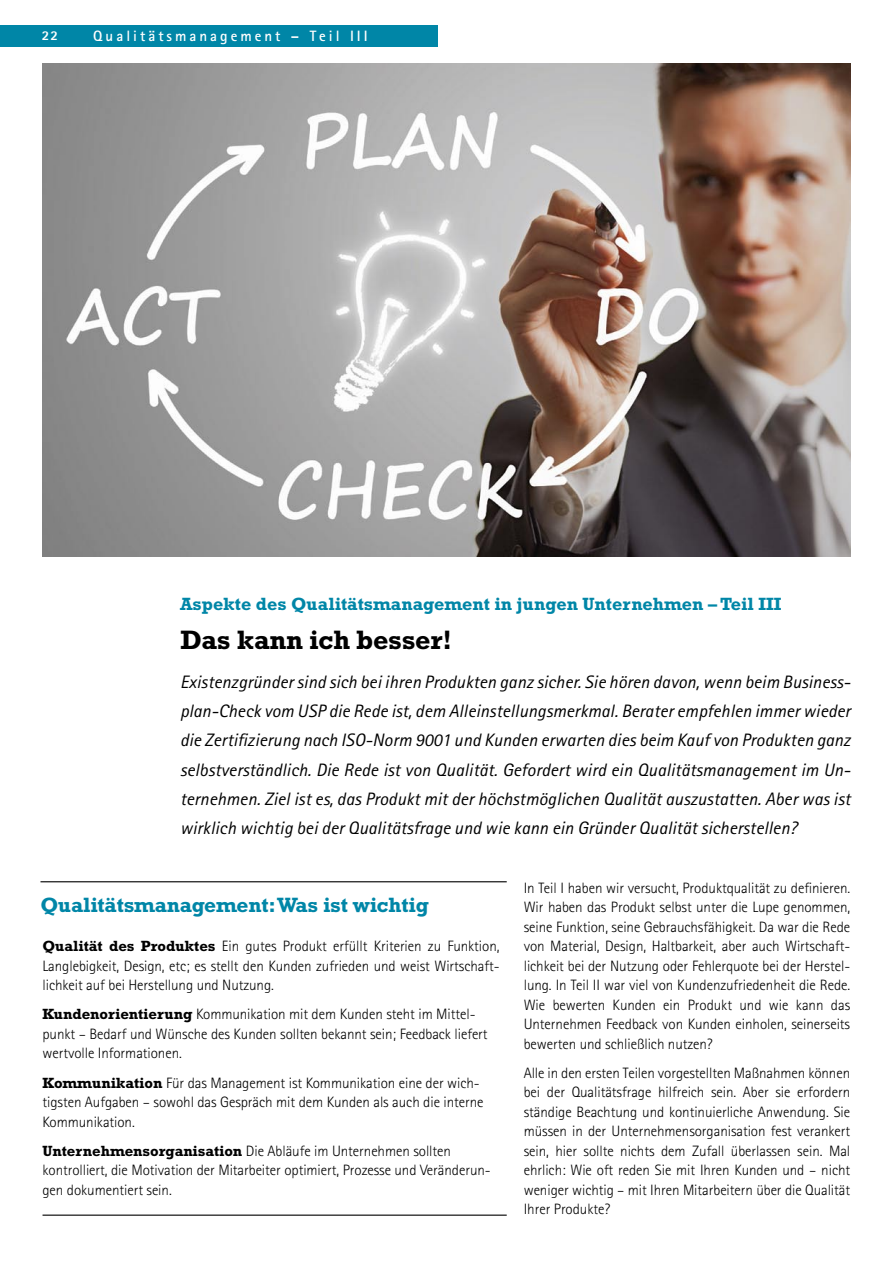
<style>
.page{position:relative;width:893px;height:1263px;background:#fff}
.page>*{position:absolute;margin:0;border:0;box-sizing:border-box;transform-origin:0 0}
.t1{font:700 27px "Rockwell";letter-spacing:-.01em;color:#000}
.t2{font:700 21px "Rockwell";letter-spacing:-.01em;color:#0086a7}
.t3{font:italic 18px/29.2px "Rotis Sans Serif";letter-spacing:.005em;color:#000;text-align:justify}
.t4{font:700 18px "Rockwell";color:#0086a7}
.t5{font:300 15px/19.5px "Rotis Sans Serif";letter-spacing:-.005em;color:#000;text-align:justify}
.t6{font:700 15px "Rotis Sans Serif";letter-spacing:.2em;color:#fff}
.t7{font:800 13.5px "Rotis Sans Serif";color:#fff}
.s1{font-family:"Rockwell";font-weight:700}
</style>
<div class="page">
<img style="left:43px;top:64px;width:807px;height:492px">
<div style="left:0;top:26px;width:438px;height:21px;background:#0086a7"></div>
<hr style="left:40px;top:881px;width:467px;height:1px;background:#000">
<hr style="left:43px;top:1214px;width:464px;height:2px;background:#000">
<p class="t7" style="left:42px;top:27px;width:18px">22</p>
<p class="t6" style="left:93px;top:27px;width:276px">Qualitätsmanagement – Teil III</p>
<p class="t4" style="left:180px;top:593px;width:603px">Aspekte des Qualitätsmanagement in jungen Unternehmen – Teil III</p>
<h1 class="t1" style="left:180px;top:624px;width:273px">Das kann ich besser!</h1>
<p class="t3" style="left:180px;top:667px;width:672px">Existenzgründer sind sich bei ihren Produkten ganz sicher. Sie hören davon, wenn beim Business&shy;plan-Check vom USP die Rede ist, dem Alleinstellungsmerkmal. Berater empfehlen immer wieder die Zertifizierung nach ISO-Norm 9001 und Kunden erwarten dies beim Kauf von Produkten ganz selbstverständlich. Die Rede ist von Qualität. Gefordert wird ein Qualitätsmanagement im Un&shy;ternehmen. Ziel ist es, das Produkt mit der höchstmöglichen Qualität auszustatten. Aber was ist wirklich wichtig bei der Qualitätsfrage und wie kann ein Gründer Qualität sicherstellen?</p>
<h2 class="t2" style="left:40px;top:893px;width:390px">Qualitätsmanagement: Was ist wichtig</h2>
<p class="t5" style="left:43px;top:936px;width:459px"><span class="s1">Qualität des Produktes</span> Ein gutes Produkt erfüllt Kriterien zu Funktion, Langlebigkeit, Design, etc; es stellt den Kunden zufrieden und weist Wirtschaft&shy;lichkeit auf bei Herstellung und Nutzung.</p>
<p class="t5" style="left:43px;top:1004px;width:447px;text-align:left"><span class="s1">Kundenorientierung</span> Kommunikation mit dem Kunden steht im Mittel&shy;punkt – Bedarf und Wünsche des Kunden sollten bekannt sein; Feedback liefert wertvolle Informationen.</p>
<p class="t5" style="left:43px;top:1073px;width:443px;text-align:left"><span class="s1">Kommunikation</span> Für das Management ist Kommunikation eine der wich&shy;tigsten Aufgaben – sowohl das Gespräch mit dem Kunden als auch die interne<br>Kommunikation.</p>
<p class="t5" style="left:43px;top:1141px;width:450px;text-align:left"><span class="s1">Unternehmensorganisation</span> Die Abläufe im Unternehmen sollten kontrolliert, die Motivation der Mitarbeiter optimiert, Prozesse und Veränderun&shy;gen dokumentiert sein.</p>
<p class="t5" style="left:524px;top:878px;width:328px">In Teil I haben wir versucht, Produktqualität zu definieren.<br>Wir haben das Produkt selbst unter die Lupe genommen, seine Funktion, seine Gebrauchsfähigkeit. Da war die Rede von Material, Design, Haltbarkeit, aber auch Wirtschaft&shy;lichkeit bei der Nutzung oder Fehlerquote bei der Herstel&shy;lung. In Teil II war viel von Kundenzufriedenheit die Rede.<br>Wie bewerten Kunden ein Produkt und wie kann das Unternehmen Feedback von Kunden einholen, seinerseits bewerten und schließlich nutzen?</p>
<p class="t5" style="left:524px;top:1063px;width:328px">Alle in den ersten Teilen vorgestellten Maßnahmen können bei der Qualitätsfrage hilfreich sein. Aber sie erfordern ständige Beachtung und kontinuierliche Anwendung. Sie müssen in der Unternehmensorganisation fest verankert sein, hier sollte nichts dem Zufall überlassen sein. Mal ehrlich: Wie oft reden Sie mit Ihren Kunden und – nicht weniger wichtig – mit Ihren Mitarbeitern über die Qualität Ihrer Produkte?</p>
</div>
